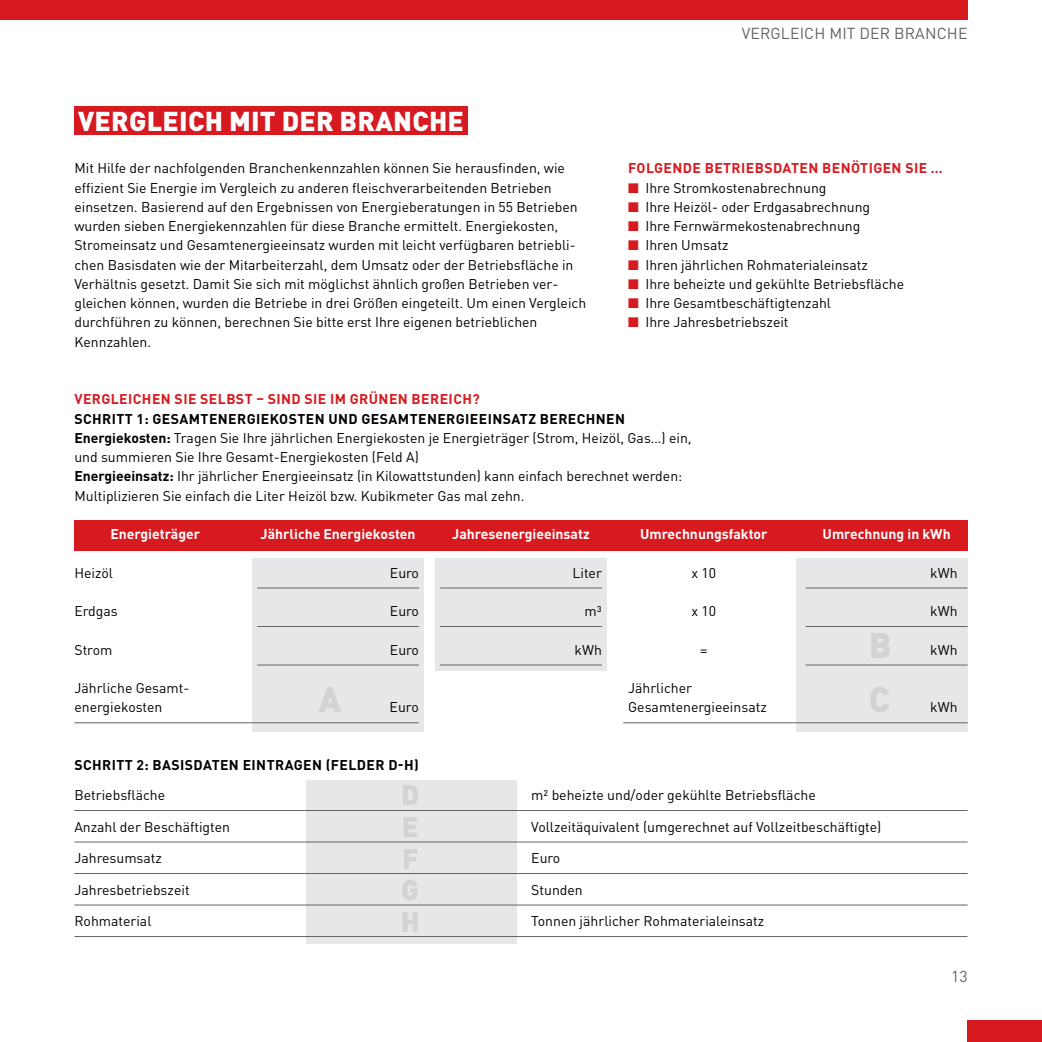
<style>
.page{position:relative;width:1042px;height:1042px;background:#fff}
.page>*{position:absolute;margin:0;border:0;box-sizing:border-box;transform-origin:0 0}
.t1{font:900 35px/54.8px "DIN Pro";color:#d1d3d4}
.t2{font:900 28px/31.3px "DIN Pro";color:#d1d3d4}
.t3{font:900 26.95px "DIN Pro";letter-spacing:.01em;color:#fff}
.t4{font:15.75px "DIN Pro";color:#636466}
.t5{font:14px/19.2px "DIN Pro";color:#000}
.t6{font:700 14px "DIN Pro";letter-spacing:.03em;color:#000}
.t7{font:700 14px "DIN Pro";color:#fff}
.t8{font:700 14px "DIN Pro";letter-spacing:.03em;color:#d71920}
.s1{color:#d71920}
.s2{font-weight:700}
</style>
<div class="page">
<div style="left:306px;top:780px;width:210px;height:163px;background:#e6e7e8"></div>
<div style="left:253px;top:558px;width:171px;height:174px;background:#e6e7e8"></div>
<div style="left:435px;top:558px;width:172px;height:113px;background:#e6e7e8"></div>
<div style="left:796px;top:558px;width:171px;height:174px;background:#e6e7e8"></div>
<div style="left:0;top:0;width:967px;height:19px;background:#d71920"></div>
<div style="left:967px;top:1020px;width:75px;height:22px;background:#d71920"></div>
<div style="left:74px;top:520px;width:893px;height:30px;background:#d71920"></div>
<hr style="left:257px;top:587px;width:162px;height:1px;background:#636466">
<hr style="left:257px;top:626px;width:162px;height:1px;background:#636466">
<hr style="left:257px;top:664px;width:162px;height:1px;background:#636466">
<hr style="left:440px;top:587px;width:162px;height:1px;background:#636466">
<hr style="left:440px;top:626px;width:162px;height:1px;background:#636466">
<hr style="left:440px;top:664px;width:162px;height:1px;background:#636466">
<hr style="left:806px;top:587px;width:161px;height:1px;background:#636466">
<hr style="left:806px;top:626px;width:161px;height:1px;background:#636466">
<hr style="left:806px;top:664px;width:161px;height:1px;background:#636466">
<hr style="left:74px;top:810px;width:893px;height:1px;background:#636466">
<hr style="left:74px;top:841px;width:893px;height:1px;background:#636466">
<hr style="left:74px;top:873px;width:893px;height:1px;background:#636466">
<hr style="left:74px;top:904px;width:893px;height:1px;background:#636466">
<hr style="left:74px;top:936px;width:893px;height:1px;background:#636466">
<hr style="left:74px;top:722px;width:345px;height:1px;background:#636466">
<hr style="left:623px;top:722px;width:344px;height:1px;background:#636466">
<div style="left:74px;top:107px;width:394px;height:28px;background:#d71920"></div>
<h3 class="t3" style="left:78px;top:102px;width:387px">VERGLEICH MIT DER BRANCHE</h3>
<p class="t4" style="left:741px;top:22px;width:11px">vergleich</p>
<p class="t4" style="left:829px;top:22px;width:10px">mit</p>
<p class="t4" style="left:859px;top:22px;width:11px">der</p>
<p class="t4" style="left:894px;top:22px;width:12px">branche</p>
<p class="t5" style="left:74px;top:158px;width:513px">Mit Hilfe der nachfolgenden Branchenkennzahlen können Sie herausfinden, wie effizient Sie Energie im Vergleich zu anderen fleischverarbeitenden Betrieben einsetzen. Basierend auf den Ergebnissen von Energieberatungen in 55 Betrieben wurden sieben Energiekennzahlen für diese Branche ermittelt. Energiekosten, Stromeinsatz und Gesamtenergieeinsatz wurden mit leicht verfügbaren betriebli&shy;chen Basisdaten wie der Mitarbeiterzahl, dem Umsatz oder der Betriebsfläche in Verhältnis gesetzt. Damit Sie sich mit möglichst ähnlich großen Betrieben ver&shy;gleichen können, wurden die Betriebe in drei Größen eingeteilt. Um einen Vergleich durchführen zu können, berechnen Sie bitte erst Ihre eigenen betrieblichen Kennzahlen.</p>
<p class="t8" style="left:628px;top:159px;width:316px">FOLGENDE BETRIEBSDATEN BENÖTIGEN SIE …</p>
<p class="t5" style="left:628px;top:177px;width:200px"><span class="s1">■</span> Ihre Stromkostenabrechnung</p>
<p class="t5" style="left:628px;top:196px;width:244px"><span class="s1">■</span> Ihre Heizöl- oder Erdgasabrechnung</p>
<p class="t5" style="left:628px;top:216px;width:234px"><span class="s1">■</span> Ihre Fernwärmekostenabrechnung</p>
<p class="t5" style="left:628px;top:235px;width:102px"><span class="s1">■</span> Ihren Umsatz</p>
<p class="t5" style="left:628px;top:254px;width:241px"><span class="s1">■</span> Ihren jährlichen Rohmaterialeinsatz</p>
<p class="t5" style="left:628px;top:273px;width:277px"><span class="s1">■</span> Ihre beheizte und gekühlte Betriebsfläche</p>
<p class="t5" style="left:628px;top:293px;width:204px"><span class="s1">■</span> Ihre Gesamtbeschäftigtenzahl</p>
<p class="t5" style="left:628px;top:312px;width:162px"><span class="s1">■</span> Ihre Jahresbetriebszeit</p>
<p class="t8" style="left:74px;top:390px;width:10px">Vergleichen</p>
<p class="t8" style="left:175px;top:390px;width:36px">Sie selbst</p>
<p class="t8" style="left:256px;top:390px;width:104px">– Sind Sie im grünen</p>
<p class="t8" style="left:412px;top:390px;width:19px">Bereich</p>
<p class="t8" style="left:472px;top:390px;width:9px">?</p>
<p class="t6" style="left:74px;top:409px;width:362px">SCHRITT 1: GESAMTENERGIEKOSTEN UND GESAMTEnergieeins</p>
<p class="t5" style="left:74px;top:408px;width:619px;text-indent:437px"><span class="s2">atz berechnen<br>Energiekosten:</span> Tragen Sie Ihre jährlichen Energiekosten je Energieträger (Strom, Heizöl, Gas…) ein, und summieren Sie Ihre Gesamt-Energiekosten (Feld A)<br><span class="s2">Energieeinsatz:</span> Ihr jährlicher Energieeinsatz (in Kilowattstunden) kann einfach berechnet werden:<br>Multiplizieren Sie einfach die Liter Heizöl bzw. Kubikmeter Gas mal zehn.</p>
<p class="t7" style="left:110px;top:524px;width:91px">Energieträger</p>
<p class="t7" style="left:261px;top:524px;width:156px">Jährliche Energiekosten</p>
<p class="t7" style="left:452px;top:524px;width:139px">Jahresenergieeinsatz</p>
<p class="t7" style="left:640px;top:524px;width:129px">Umrechnungsfaktor</p>
<p class="t7" style="left:822px;top:524px;width:129px">Umrechnung in kWh</p>
<p class="t5" style="left:74px;top:562px;width:40px">Heizöl</p>
<p class="t5" style="left:74px;top:601px;width:45px">Erdgas</p>
<p class="t5" style="left:74px;top:639px;width:40px">Strom</p>
<p class="t5" style="left:691px;top:562px;width:26px">x 10</p>
<p class="t5" style="left:691px;top:601px;width:26px">x 10</p>
<p class="t5" style="left:700px;top:639px;width:9px">=</p>
<p class="t5" style="left:572px;top:562px;width:31px">Liter</p>
<p class="t5" style="left:584px;top:601px;width:19px">m³</p>
<p class="t5" style="left:574px;top:639px;width:29px">kWh</p>
<p class="t5" style="left:390px;top:562px;width:31px">Euro</p>
<p class="t5" style="left:390px;top:601px;width:31px">Euro</p>
<p class="t5" style="left:390px;top:639px;width:31px">Euro</p>
<p class="t5" style="left:930px;top:562px;width:29px">kWh</p>
<p class="t5" style="left:930px;top:601px;width:29px">kWh</p>
<p class="t5" style="left:930px;top:639px;width:29px">kWh</p>
<h1 class="t1" style="left:869px;top:616px;width:24px">B<br>C</h1>
<p class="t5" style="left:74px;top:678px;width:114px">Jährliche Gesamt&shy;energiekosten</p>
<p class="t5" style="left:628px;top:678px;width:140px">Jährlicher<br>Gesamtenergieeinsatz</p>
<h1 class="t1" style="left:318px;top:671px;width:24px">A</h1>
<p class="t5" style="left:390px;top:697px;width:31px">Euro</p>
<p class="t5" style="left:930px;top:697px;width:29px">kWh</p>
<p class="t6" style="left:74px;top:755px;width:346px">SCHRITT 2: BASISDATEN EINTRAGEN (Felder D-H)</p>
<h2 class="t2" style="left:401px;top:778px;width:17px">D</h2>
<p class="t5" style="left:74px;top:785px;width:92px">Betriebsfläche</p>
<p class="t5" style="left:531px;top:785px;width:286px">m² beheizte und/oder gekühlte Betriebsfläche</p>
<p class="t5" style="left:74px;top:816px;width:157px">Anzahl der Beschäftigten</p>
<p class="t5" style="left:531px;top:816px;width:352px">Vollzeitäquivalent (umgerechnet auf Vollzeitbeschäftigte)</p>
<p class="t5" style="left:74px;top:848px;width:89px">Jahresumsatz</p>
<p class="t5" style="left:531px;top:848px;width:31px">Euro</p>
<p class="t5" style="left:74px;top:879px;width:117px">Jahresbetriebszeit</p>
<p class="t5" style="left:531px;top:879px;width:53px">Stunden</p>
<p class="t5" style="left:74px;top:911px;width:79px">Rohmaterial</p>
<p class="t5" style="left:531px;top:911px;width:234px">Tonnen jährlicher Rohmaterialeinsatz</p>
<h2 class="t2" style="left:402px;top:809px;width:15px">E</h2>
<h2 class="t2" style="left:401px;top:842px;width:20px">F<br>G<br>H</h2>
<p class="t4" style="left:951px;top:965px;width:18px">13</p>
</div>
